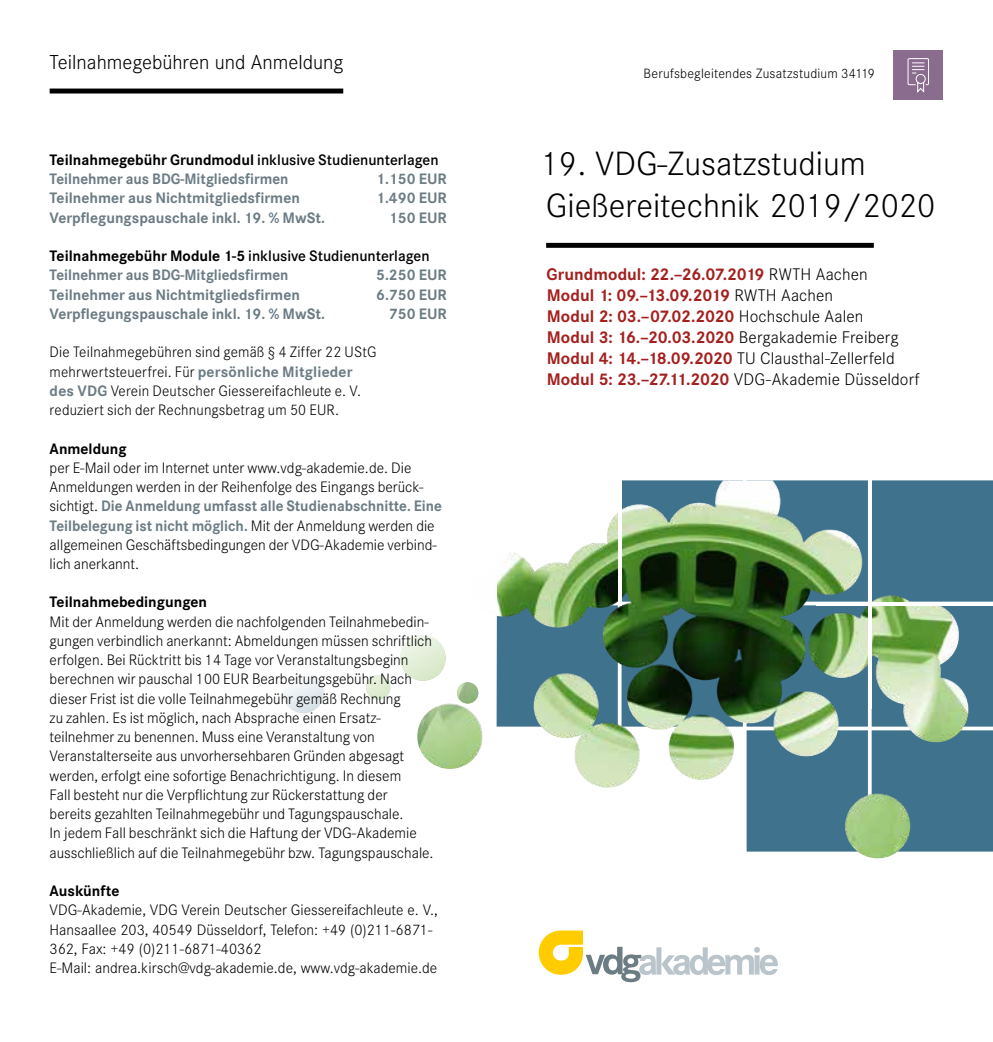
<style>
.page{position:relative;width:993px;height:1042px;background:#fff}
.page>*{position:absolute;margin:0;border:0;box-sizing:border-box;transform-origin:0 0}
.t1{font:300 35px/42px "Corporate S";color:#000}
.t2{font:300 21px "Corporate S";color:#000}
.t3{font:700 17.5px/21px "Corporate S";letter-spacing:-.01em;color:#a3201e}
.t4{font:300 15.75px/19.2px "Corporate S";color:#000}
.t5{font:700 15.75px "Corporate S";color:#6b7c85}
.t6{font:700 15.75px/19.2px "Corporate S";color:#6b7c85;scale:.96 1}
.t7{font:700 15.75px "Corporate S";color:#000}
.t8{font:300 14px "Corporate S";letter-spacing:.015em;color:#000}
.s1{color:#000}
.s2{font-weight:600;color:#000}
.s3{font-weight:700;color:#6b7c85}
.s4{font-weight:300;color:#000}
</style>
<div class="page">
<img style="left:746px;top:480px;width:246px;height:371px">
<img style="left:496px;top:480px;width:472px;height:311px">
<hr style="left:617px;top:373px;width:4px;height:232px;background:#fff">
<svg style="left:816px;top:601px;width:176px;height:4px"></svg>
<svg style="left:867px;top:480px;width:4px;height:229px"></svg>
<svg style="left:538px;top:930px;width:239px;height:52px"></svg>
<hr style="left:50px;top:89px;width:293px;height:4px;background:#000">
<div style="left:546px;top:243px;width:327px;height:5px;background:#000"></div>
<div style="left:893px;top:50px;width:49px;height:49px;background:#8a6c8f"></div>
<svg style="left:907px;top:58px;width:22px;height:35px"></svg>
<h2 class="t2" style="left:50px;top:50px;width:295px">Teilnahmegebühren und Anmeldung</h2>
<p class="t6" style="left:50px;top:150px;width:406px"><span class="s1">Teilnahmegebühr Grundmodul</span> <span class="s2">inklusive Studienunterlagen<br></span>Teilnehmer aus BDG-Mitgliedsfirmen</p>
<p class="t5" style="left:376px;top:170px;width:72px">1.150 EUR</p>
<p class="t5" style="left:50px;top:189px;width:252px">Teilnehmer aus Nichtmitgliedsfirmen</p>
<p class="t5" style="left:376px;top:189px;width:72px">1.490 EUR</p>
<p class="t5" style="left:50px;top:208px;width:277px">Verpflegungspauschale inkl. 19. % MwSt.</p>
<p class="t5" style="left:389px;top:208px;width:59px">150 EUR</p>
<p class="t6" style="left:50px;top:247px;width:397px"><span class="s1">Teilnahmegebühr Module 1-5</span> <span class="s2">inklusive Studienunterlagen<br></span>Teilnehmer aus BDG-Mitgliedsfirmen</p>
<p class="t5" style="left:376px;top:266px;width:72px">5.250 EUR</p>
<p class="t5" style="left:50px;top:285px;width:252px">Teilnehmer aus Nichtmitgliedsfirmen</p>
<p class="t5" style="left:376px;top:285px;width:72px">6.750 EUR</p>
<p class="t5" style="left:50px;top:305px;width:277px">Verpflegungspauschale inkl. 19. % MwSt.</p>
<p class="t5" style="left:389px;top:305px;width:59px">750 EUR</p>
<p class="t4" style="left:50px;top:343px;width:328px">Die Teilnahmegebühren sind gemäß § 4 Ziffer 22 UStG mehrwertsteuerfrei. Für <span class="s3">persönliche Mitglieder des VDG</span> Verein Deutscher Giessereifachleute e. V. reduziert sich der Rechnungsbetrag um 50 EUR.</p>
<p class="t7" style="left:50px;top:439px;width:79px">Anmeldung</p>
<p class="t4" style="left:50px;top:458px;width:393px">per E-Mail oder im Internet unter www.vdg-akademie.de. Die Anmeldungen werden in der Reihenfolge des Eingangs berück&shy;sichtigt. <span class="s3">Die Anmeldung umfasst alle Studienabschnitte. Eine Teilbelegung ist nicht möglich.</span> Mit der Anmeldung werden die allgemeinen Geschäftsbedingungen der VDG-Akademie verbind&shy;lich anerkannt.</p>
<p class="t7" style="left:50px;top:593px;width:159px">Teilnahmebedingungen</p>
<p class="t4" style="left:50px;top:612px;width:385px">Mit der Anmeldung werden die nachfolgenden Teilnahmebedin&shy;gungen verbindlich anerkannt: Abmeldungen müssen schriftlich erfolgen. Bei Rücktritt bis 14 Tage vor Veranstaltungsbeginn berechnen wir pauschal 100 EUR Bearbeitungsgebühr. Nach dieser Frist ist die volle Teilnahmegebühr gemäß Rechnung<br>zu zahlen. Es ist möglich, nach Absprache einen Ersatz&shy;teilnehmer zu benennen. Muss eine Veranstaltung von Veranstalterseite aus unvorhersehbaren Gründen abgesagt werden, erfolgt eine sofortige Benachrichtigung. In diesem<br>Fall besteht nur die Verpflichtung zur Rückerstattung der<br>bereits gezahlten Teilnahmegebühr und Tagungspauschale.<br>In jedem Fall beschränkt sich die Haftung der VDG-Akademie ausschließlich auf die Teilnahmegebühr bzw. Tagungspauschale.</p>
<p class="t7" style="left:50px;top:882px;width:71px">Auskünfte</p>
<p class="t4" style="left:50px;top:900px;width:389px">VDG-Akademie, VDG Verein Deutscher Giessereifachleute e. V., Hansaallee 203, 40549 Düsseldorf, Telefon: +49 (0)211-6871- 362, Fax: +49 (0)211-6871-40362<br>E-Mail: andrea.kirsch@vdg-akademie.de, www.vdg-akademie.de</p>
<p class="t8" style="left:643px;top:65px;width:233px">Berufsbegleitendes Zusatzstudium 34119</p>
<h1 class="t1" style="left:541px;top:143px;width:395px">19. VDG-Zusatzstudium<br>Gießereitechnik 2019/2020</h1>
<p class="t3" style="left:546px;top:264px;width:374px">Grundmodul: 22.–26.07.2019 <span class="s4">RWTH Aachen<br></span>Modul 1: 09.–13.09.2019 <span class="s4">RWTH Aachen<br></span>Modul 2: 03.–07.02.2020 <span class="s4">Hochschule Aalen<br></span>Modul 3: 16.–20.03.2020 <span class="s4">Bergakademie Freiberg </span>Modul 4: 14.–18.09.2020 <span class="s4">TU Clausthal-Zellerfeld </span>Modul 5: 23.–27.11.2020 <span class="s4">VDG-Akademie Düsseldorf</span></p>
</div>
